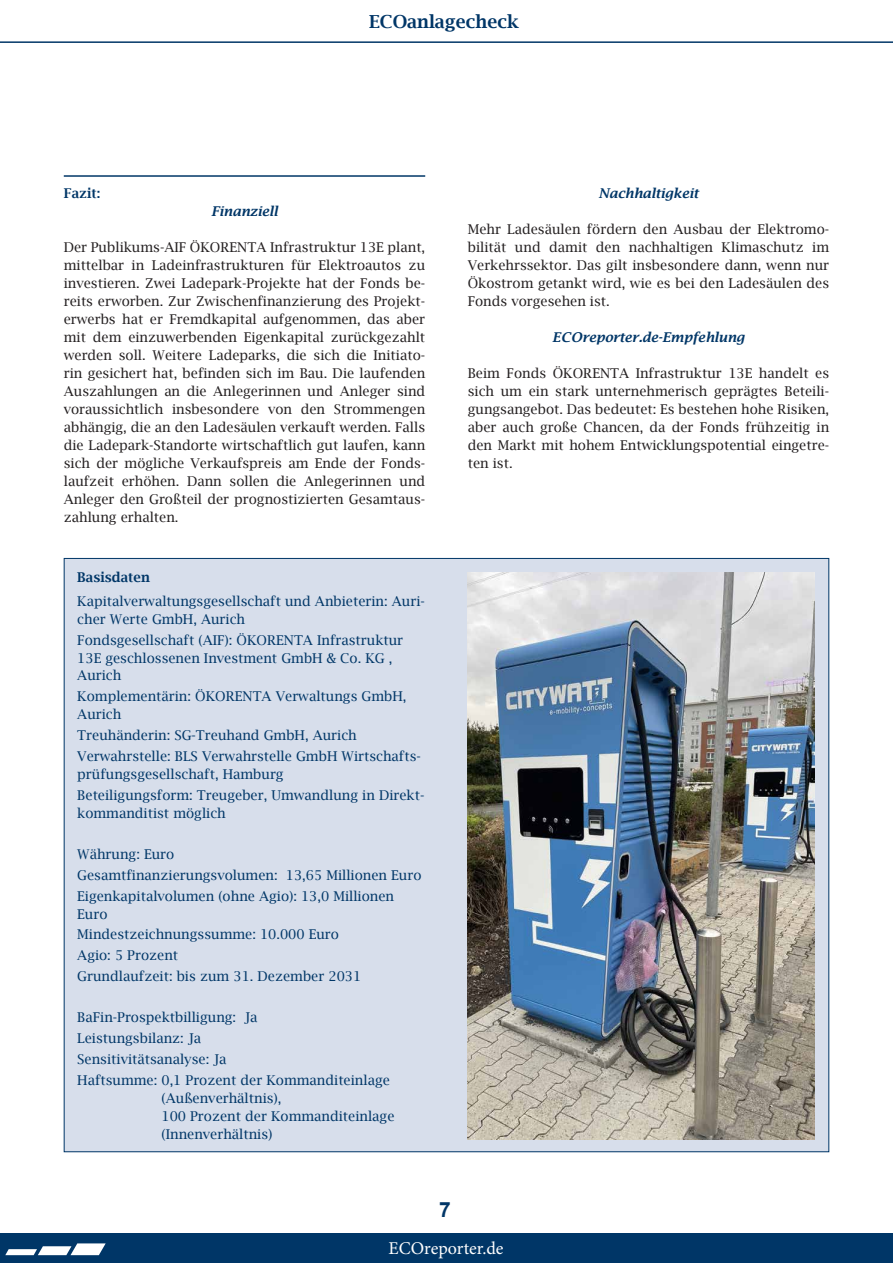
<style>
.page{position:relative;width:893px;height:1263px;background:#fff}
.page>*{position:absolute;margin:0;border:0;box-sizing:border-box;transform-origin:0 0}
.t1{font:700 21px "Arial";color:#003667}
.t2{font:18px "Minion Pro";color:#fff}
.t3{font:600 18px "Lucida Bright";color:#003667}
.t4{font:13.5px/18px "Lucida Bright";color:#231f20;text-align:justify}
.t5{font:13.5px/20.7px "Lucida Bright";color:#003667}
.t6{font:italic 600 13.5px "Lucida Bright";color:#003667}
.t7{font:600 13.5px "Lucida Bright";color:#003667}
</style>
<div class="page">
<div style="left:0;top:1233px;width:893px;height:30px;background:#003667"></div>
<svg style="left:5px;top:1243px;width:101px;height:12px"></svg>
<hr style="left:0;top:41px;width:893px;height:2px;background:#003667">
<hr style="left:64px;top:175px;width:361px;height:2px;background:#003667">
<div style="left:64px;top:558px;width:765px;height:594px;background:#d7deeb"></div>
<img style="left:468px;top:573px;width:346px;height:567px">
<h2 class="t3" style="left:369px;top:12px;width:151px">ECOanlagecheck</h2>
<p class="t7" style="left:64px;top:185px;width:38px">Fazit:</p>
<p class="t6" style="left:211px;top:203px;width:68px">Finanziell</p>
<p class="t4" style="left:64px;top:238px;width:363px">Der Publikums-AIF ÖKORENTA Infrastruktur 13E plant, mittelbar in Ladeinfrastrukturen für Elektroautos zu investieren. Zwei Ladepark-Projekte hat der Fonds be&shy;reits erworben. Zur Zwischenfinanzierung des Projekt&shy;erwerbs hat er Fremdkapital aufgenommen, das aber mit dem einzuwerbenden Eigenkapital zurückgezahlt werden soll. Weitere Ladeparks, die sich die Initiato&shy;rin gesichert hat, befinden sich im Bau. Die laufenden Auszahlungen an die Anlegerinnen und Anleger sind voraussichtlich insbesondere von den Strommengen abhängig, die an den Ladesäulen verkauft werden. Falls die Ladepark-Standorte wirtschaftlich gut laufen, kann sich der mögliche Verkaufspreis am Ende der Fonds&shy;laufzeit erhöhen. Dann sollen die Anlegerinnen und Anleger den Großteil der prognostizierten Gesamtaus&shy;zahlung erhalten.</p>
<p class="t7" style="left:77px;top:569px;width:74px">Basisdaten</p>
<p class="t5" style="left:77px;top:592px;width:349px;line-height:18px">Kapitalverwaltungsgesellschaft und Anbieterin: Auri&shy;cher Werte GmbH, Aurich</p>
<p class="t5" style="left:77px;top:631px;width:327px;line-height:18px">Fondsgesellschaft (AIF): ÖKORENTA Infrastruktur<br>13E geschlossenen Investment GmbH &amp; Co. KG ,<br>Aurich</p>
<p class="t5" style="left:77px;top:687px;width:331px;line-height:18px">Komplementärin: ÖKORENTA Verwaltungs GmbH,<br>Aurich</p>
<p class="t5" style="left:77px;top:725px;width:345px">Treuhänderin: SG-Treuhand GmbH, Aurich<br>Verwahrstelle: BLS Verwahrstelle GmbH Wirtschafts-</p>
<p class="t5" style="left:77px;top:764px;width:349px">prüfungsgesellschaft, Hamburg<br>Beteiligungsform: Treugeber, Umwandlung in Direkt-</p>
<p class="t5" style="left:77px;top:802px;width:150px">kommanditist möglich</p>
<p class="t5" style="left:77px;top:844px;width:346px">Währung: Euro<br>Gesamtfinanzierungsvolumen: 13,65 Millionen Euro<br>Eigenkapitalvolumen (ohne Agio): 13,0 Millionen</p>
<p class="t5" style="left:77px;top:903px;width:286px">Euro<br>Mindestzeichnungssumme: 10.000 Euro<br>Agio: 5 Prozent<br>Grundlaufzeit: bis zum 31. Dezember 2031</p>
<p class="t5" style="left:77px;top:1007px;width:314px">BaFin-Prospektbilligung: Ja<br>Leistungsbilanz: Ja<br>Sensitivitätsanalyse: Ja<br>Haftsumme: 0,1 Prozent der Kommanditeinlage</p>
<p class="t5" style="left:161px;top:1089px;width:234px;line-height:18px">(Außenverhältnis),<br>100 Prozent der Kommanditeinlage (Innenverhältnis)</p>
<p class="t6" style="left:598px;top:185px;width:102px">Nachhaltigkeit</p>
<p class="t4" style="left:468px;top:220px;width:363px">Mehr Ladesäulen fördern den Ausbau der Elektromo&shy;bilität und damit den nachhaltigen Klimaschutz im Verkehrssektor. Das gilt insbesondere dann, wenn nur Ökostrom getankt wird, wie es bei den Ladesäulen des Fonds vorgesehen ist.</p>
<p class="t6" style="left:552px;top:329px;width:194px">ECOreporter.de-Empfehlung</p>
<p class="t4" style="left:468px;top:364px;width:363px">Beim Fonds ÖKORENTA Infrastruktur 13E handelt es sich um ein stark unternehmerisch geprägtes Beteili&shy;gungsangebot. Das bedeutet: Es bestehen hohe Risiken, aber auch große Chancen, da der Fonds frühzeitig in den Markt mit hohem Entwicklungspotential eingetre&shy;ten ist.</p>
<h1 class="t1" style="left:439px;top:1195px;width:13px">7</h1>
<h2 class="t2" style="left:388px;top:1237px;width:117px">ECOreporter.de</h2>
</div>
